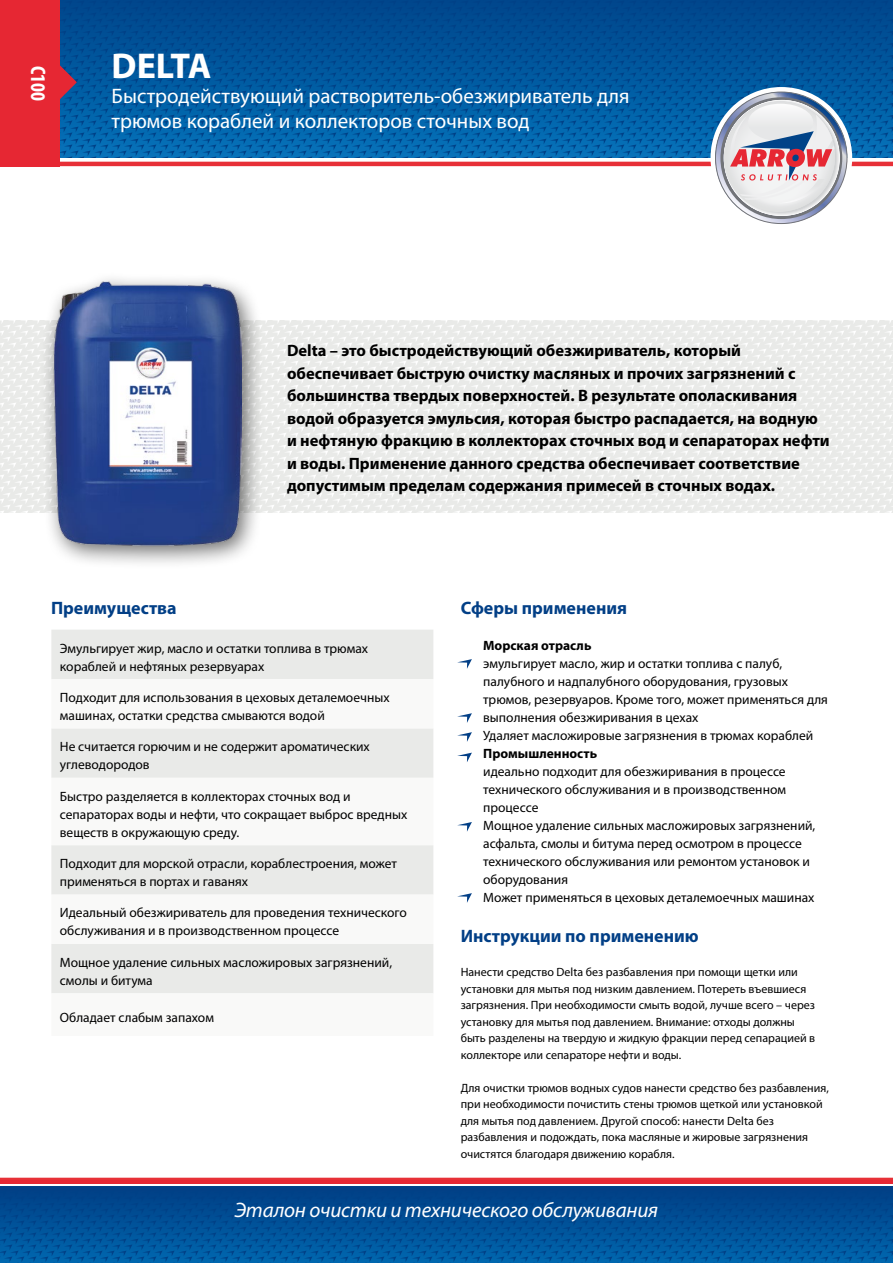
<style>
.page{position:relative;width:893px;height:1263px;background:#fff}
.page>*{position:absolute;margin:0;border:0;box-sizing:border-box;transform-origin:0 0}
.t1{font:700 36px "Myriad Pro";letter-spacing:-.035em;color:#fff}
.t2{font:21px/25.2px "Myriad Pro";color:#fff}
.t3{font:italic 21px "Myriad Pro";letter-spacing:-.01em;color:#fff}
.t4{font:700 condensed 21px "Myriad Pro";color:#fff}
.t5{font:700 18px "Myriad Pro";color:#023f86}
.t6{font:700 16.5px/22.5px "Myriad Pro";color:#000}
.t7{font:13.5px/18px "Myriad Pro";color:#000}
.t8{font:700 13.5px "Myriad Pro";color:#000}
.t9{font:12px/16.5px "Myriad Pro";color:#000}
</style>
<div class="page">
<hr style="left:0;top:162px;width:893px;height:4px;background:#e73037">
<hr style="left:0;top:1178px;width:893px;height:4px;background:#e73037">
<svg style="left:59px;top:0;width:834px;height:157px;background:#01559b"></svg>
<svg style="left:710px;top:87px;width:142px;height:137px"></svg>
<svg style="left:0;top:1187px;width:893px;height:76px;background:#005096"></svg>
<svg style="left:0;top:321px;width:893px;height:192px;fill:#e9eae8"></svg>
<div style="left:0;top:0;width:59px;height:166px;background:#e62733"></div>
<svg style="left:59px;top:63px;width:18px;height:39px"></svg>
<div style="left:40px;top:271px;width:224px;height:299px;background:#000;opacity:.55"></div>
<img style="left:51px;top:282px;width:191px;height:264px">
<div style="left:51px;top:630px;width:382px;height:49px;background:#e9eae8"></div>
<svg style="left:51px;top:728px;width:382px;height:265px;fill:#e9eae8"></svg>
<svg style="left:457px;top:732px;width:15px;height:10px"></svg>
<svg style="left:457px;top:753px;width:15px;height:9px"></svg>
<svg style="left:457px;top:822px;width:15px;height:10px"></svg>
<svg style="left:457px;top:893px;width:15px;height:10px"></svg>
<svg style="left:457px;top:659px;width:15px;height:10px"></svg>
<svg style="left:457px;top:713px;width:15px;height:10px"></svg>
<hr style="left:0;top:1180px;width:893px;height:3px;background:#e62733">
<h2 class="t4" style="left:51px;top:66px;width:37px;rotate:90deg">C100</h2>
<h1 class="t1" style="left:112px;top:42px;width:101px">DELTA</h1>
<h2 class="t2" style="left:112px;top:83px;width:519px">Быстродействующий растворитель-обезжириватель для трюмов кораблей и коллекторов сточных вод</h2>
<p class="t6" style="left:287px;top:339px;width:544px">Delta – это быстродействующий обезжириватель, который обеспечивает быструю очистку масляных и прочих загрязнений с большинства твердых поверхностей. В результате ополаскивания водой образуется эмульсия, которая быстро распадается, на водную и нефтяную фракцию в коллекторах сточных вод и сепараторах нефти и воды. Применение данного средства обеспечивает соответствие допустимым пределам содержания примесей в сточных водах.</p>
<h3 class="t5" style="left:51px;top:596px;width:127px">Преимущества</h3>
<h3 class="t5" style="left:461px;top:596px;width:168px">Сферы применения</h3>
<p class="t8" style="left:483px;top:637px;width:110px">Морская отрасль</p>
<p class="t7" style="left:483px;top:654px;width:346px">эмульгирует масло, жир и остатки топлива с палуб, палубного и надпалубного оборудования, грузовых трюмов, резервуаров. Кроме того, может применяться для выполнения обезжиривания в цехах<br>Удаляет масложировые загрязнения в трюмах кораблей</p>
<p class="t8" style="left:483px;top:745px;width:115px">Промышленность</p>
<p class="t7" style="left:483px;top:762px;width:334px">идеально подходит для обезжиривания в процессе технического обслуживания и в производственном процессе<br>Мощное удаление сильных масложировых загрязнений, асфальта, смолы и битума перед осмотром в процессе технического обслуживания или ремонтом установок и оборудования<br>Может применяться в цеховых деталемоечных машинах</p>
<h3 class="t5" style="left:461px;top:924px;width:240px">Инструкции по применению</h3>
<p class="t9" style="left:461px;top:964px;width:356px">Нанести средство Delta без разбавления при помощи щетки или установки для мытья под низким давлением. Потереть въевшиеся загрязнения. При необходимости смыть водой, лучше всего – через установку для мытья под давлением. Внимание: отходы должны быть разделены на твердую и жидкую фракции перед сепарацией в коллекторе или сепараторе нефти и воды.</p>
<p class="t9" style="left:461px;top:1079px;width:370px">Для очистки трюмов водных судов нанести средство без разбавления, при необходимости почистить стены трюмов щеткой или установкой для мытья под давлением. Другой способ: нанести Delta без разбавления и подождать, пока масляные и жировые загрязнения очистятся благодаря движению корабля.</p>
<p class="t7" style="left:60px;top:639px;width:310px">Эмульгирует жир, масло и остатки топлива в трюмах кораблей и нефтяных резервуарах</p>
<p class="t7" style="left:60px;top:688px;width:331px">Подходит для использования в цеховых деталемоечных машинах, остатки средства смываются водой</p>
<p class="t7" style="left:60px;top:737px;width:311px">Не считается горючим и не содержит ароматических углеводородов</p>
<p class="t7" style="left:60px;top:787px;width:349px">Быстро разделяется в коллекторах сточных вод и сепараторах воды и нефти, что сокращает выброс вредных веществ в окружающую среду.</p>
<p class="t7" style="left:60px;top:854px;width:339px">Подходит для морской отрасли, кораблестроения, может применяться в портах и гаванях</p>
<p class="t7" style="left:60px;top:904px;width:349px">Идеальный обезжириватель для проведения технического обслуживания и в производственном процессе</p>
<p class="t7" style="left:60px;top:953px;width:334px">Мощное удаление сильных масложировых загрязнений, смолы и битума</p>
<p class="t7" style="left:60px;top:1008px;width:156px">Обладает слабым запахом</p>
<h2 class="t3" style="left:235px;top:1197px;width:425px">Эталон очистки и технического обслуживания</h2>
</div>
